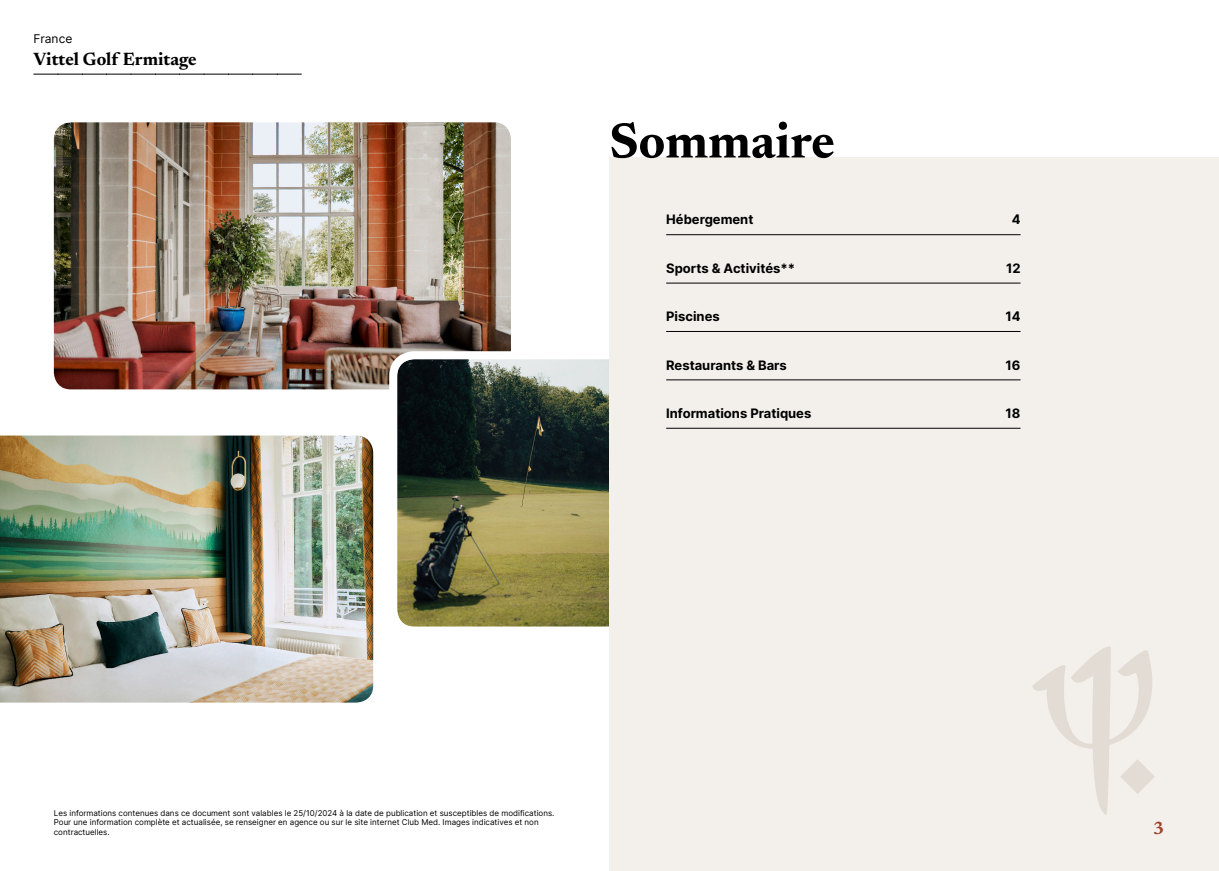
<style>
.page{position:relative;width:1219px;height:871px;background:#fff}
.page>*{position:absolute;margin:0;border:0;box-sizing:border-box;transform-origin:0 0}
.t1{font:700 50px "Newsreader 24 pt";color:#000}
.t2{font:700 18px "Newsreader 24 pt";color:#000}
.t3{font:700 18px "Newsreader 24 pt";color:#9d432c}
.t4{font:700 13px "Inter";color:#000}
.t5{font:12px "Inter";color:#000}
.t6{font:8px/9.6px "Inter";color:#000}
</style>
<div class="page">
<img style="left:54px;top:122px;width:457px;height:267px">
<img style="left:0;top:435px;width:373px;height:267px">
<svg style="left:385px;top:347px;width:224px;height:280px;background:#6a6c50"></svg>
<svg style="left:34px;top:74px;width:267px;height:1px"></svg>
<div style="left:609px;top:157px;width:610px;height:713px;background:#f3f0ec"></div>
<svg style="left:1032px;top:646px;width:123px;height:169px"></svg>
<hr style="left:666px;top:234px;width:354px;height:1px;background:#000">
<hr style="left:666px;top:282px;width:354px;height:1px;background:#000">
<hr style="left:666px;top:331px;width:354px;height:1px;background:#000">
<hr style="left:666px;top:379px;width:354px;height:1px;background:#000">
<hr style="left:666px;top:428px;width:354px;height:1px;background:#000">
<h3 class="t5" style="left:33px;top:30px;width:40px">France</h3>
<h2 class="t2" style="left:33px;top:46px;width:165px">Vittel Golf Ermitage</h2>
<h1 class="t1" style="left:609px;top:105px;width:227px">Sommaire</h1>
<h3 class="t4" style="left:666px;top:210px;width:89px">Hébergement</h3>
<h3 class="t4" style="left:1012px;top:210px;width:10px">4</h3>
<h3 class="t4" style="left:666px;top:258px;width:130px">Sports &amp; Activités**</h3>
<h3 class="t4" style="left:1006px;top:258px;width:16px">12</h3>
<h3 class="t4" style="left:666px;top:307px;width:55px">Piscines</h3>
<h3 class="t4" style="left:1005px;top:307px;width:17px">14</h3>
<h3 class="t4" style="left:666px;top:355px;width:122px">Restaurants &amp; Bars</h3>
<h3 class="t4" style="left:1006px;top:355px;width:16px">16</h3>
<h3 class="t4" style="left:666px;top:403px;width:147px">Informations Pratiques</h3>
<h3 class="t4" style="left:1006px;top:403px;width:16px">18</h3>
<p class="t6" style="left:54px;top:807px;width:502px">Les informations contenues dans ce document sont valables le 25/10/2024 à la date de publication et susceptibles de modifications.<br>Pour une information complète et actualisée, se renseigner en agence ou sur le site internet Club Med. Images indicatives et non contractuelles.</p>
<h2 class="t3" style="left:1153px;top:814px;width:13px">3</h2>
</div>
